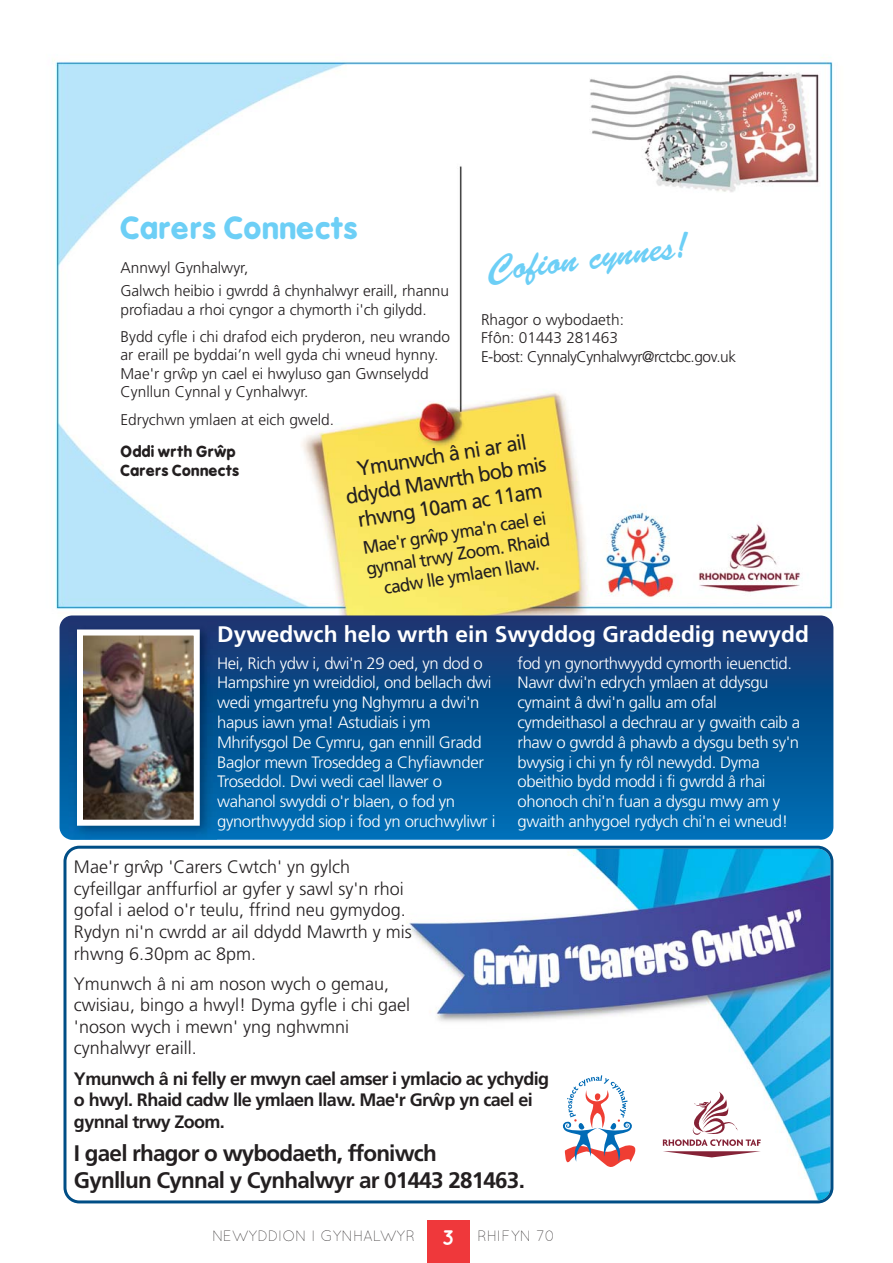
<style>
.page{position:relative;width:893px;height:1263px;background:#fff}
.page>*{position:absolute;margin:0;border:0;box-sizing:border-box;transform-origin:0 0}
.t1{font:36.15px "Brush Script Std";color:#6dcff6}
.t2{font:700 31.05px "Vagabond";color:#6dcff6}
.t3{font:700 22.5px/27px "Frutiger";letter-spacing:-.035em;color:#231f20}
.t4{font:700 22.5px "Frutiger";color:#fff}
.t5{font:21px/25.2px "Frutiger";color:#231f20;text-align:center;scale:.95 1}
.t6{font:700 21px "Quicksand";color:#fff}
.t7{font:300 18px/21.6px "Frutiger";color:#231f20}
.t8{font:700 18px/21.6px "Frutiger";letter-spacing:-.035em;color:#231f20}
.t9{font:18px/21.6px "Frutiger";color:#231f20;text-align:center;scale:.95 1}
.t10{font:300 16.5px/19.8px "Frutiger";letter-spacing:-.025em;color:#fff}
.t11{font:300 15.45px/18.6px "Frutiger";color:#231f20}
.t12{font:300 15.45px/18.6px "Frutiger";letter-spacing:-.03em;color:#231f20}
.t13{font:700 15.45px/18.6px "Vagabond";color:#231f20}
.t14{font:300 15px "Quicksand";letter-spacing:-.01em;color:#231f20}
.s1{font-family:"VAG Rounded BT";font-weight:400}
.s2{font-family:"Lucida Grande"}
</style>
<div class="page">
<div style="left:427px;top:1221px;width:42px;height:42px;background:#ef383b"></div>
<svg style="left:63px;top:846px;width:770px;height:357px"></svg>
<svg style="left:663px;top:1091px;width:98px;height:66px"></svg>
<svg style="left:563px;top:1075px;width:72px;height:92px"></svg>
<img style="left:53px;top:57px;width:781px;height:655px">
<svg style="left:60px;top:615px;width:773px;height:225px;background:#085292"></svg>
<img style="left:69px;top:621px;width:148px;height:219px">
<img style="left:84px;top:636px;width:109px;height:183px">
<div style="left:77px;top:629px;width:123px;height:197px;border:6px solid #fff"></div>
<h2 class="t2" style="left:121px;top:213px;width:239px">Carers Connects</h2>
<p class="t11" style="left:121px;top:257px;width:330px;line-height:22.8px">Annwyl Gynhalwyr,<br>Galwch heibio i gwrdd â chynhalwyr eraill, rhannu</p>
<p class="t11" style="left:121px;top:297px;width:331px;line-height:27.2px">profiadau a rhoi cyngor a chymorth i'ch gilydd.<br>Bydd cyfle i chi drafod eich pryderon, neu wrando</p>
<p class="t11" style="left:121px;top:347px;width:319px">ar eraill pe byddai’n well gyda chi wneud hynny.<br>Mae'r grwˆ p yn cael ei hwyluso gan Gwnselydd<br>Cynllun Cynnal y Cynhalwyr.</p>
<p class="t11" style="left:121px;top:411px;width:215px">Edrychwn ymlaen at eich gweld.</p>
<h1 class="t1" style="left:485px;top:248px;width:204px;rotate:-7deg">Cofion cynnes!</h1>
<p class="t12" style="left:481px;top:311px;width:257px">Rhagor o wybodaeth:<br>Ffôn: 01443 281463<br>E-bost: CynnalyCynhalwyr@rctcbc.gov.uk</p>
<p class="t13" style="left:121px;top:443px;width:120px">Oddi wrth Grw<span class="s1">ˆ</span>p<br>Carers Connects</p>
<p class="t5" style="left:340px;top:460px;width:215px;rotate:-9deg">Ymunwch â ni ar ail ddydd Mawrth bob mis rhwng 10am ac 11am</p>
<p class="t9" style="left:361px;top:538px;width:197px;rotate:-9deg">Mae'r gr<span class="s2">ŵ</span>p yma'n cael ei gynnal trwy Zoom. Rhaid cadw lle ymlaen llaw.</p>
<h3 class="t4" style="left:217px;top:625px;width:593px">Dywedwch helo wrth ein Swyddog Graddedig newydd</h3>
<p class="t10" style="left:217px;top:654px;width:280px">Hei, Rich ydw i, dwi'n 29 oed, yn dod o Hampshire yn wreiddiol, ond bellach dwi wedi ymgartrefu yng Nghymru a dwi'n hapus iawn yma! Astudiais i ym Mhrifysgol De Cymru, gan ennill Gradd Baglor mewn Troseddeg a Chyfiawnder Troseddol. Dwi wedi cael llawer o wahanol swyddi o'r blaen, o fod yn gynorthwyydd siop i fod yn oruchwyliwr i</p>
<p class="t10" style="left:518px;top:654px;width:284px">fod yn gynorthwyydd cymorth ieuenctid.<br>Nawr dwi'n edrych ymlaen at ddysgu cymaint â dwi'n gallu am ofal cymdeithasol a dechrau ar y gwaith caib a rhaw o gwrdd â phawb a dysgu beth sy'n bwysig i chi yn fy rôl newydd. Dyma obeithio bydd modd i fi gwrdd â rhai ohonoch chi'n fuan a dysgu mwy am y gwaith anhygoel rydych chi'n ei wneud!</p>
<p class="t7" style="left:74px;top:857px;width:339px">Mae'r grwˆ p 'Carers Cwtch' yn gylch cyfeillgar anffurfiol ar gyfer y sawl sy'n rhoi gofal i aelod o'r teulu, ffrind neu gymydog.<br>Rydyn ni'n cwrdd ar ail ddydd Mawrth y mis rhwng 6.30pm ac 8pm.</p>
<p class="t7" style="left:74px;top:974px;width:338px">Ymunwch â ni am noson wych o gemau, cwisiau, bingo a hwyl! Dyma gyfle i chi gael 'noson wych i mewn' yng nghwmni cynhalwyr eraill.</p>
<p class="t8" style="left:74px;top:1069px;width:477px">Ymunwch â ni felly er mwyn cael amser i ymlacio ac ychydig o hwyl. Rhaid cadw lle ymlaen llaw. Mae'r Grwˆ p yn cael ei gynnal trwy Zoom.</p>
<h3 class="t3" style="left:74px;top:1142px;width:452px">I gael rhagor o wybodaeth, ffoniwch<br>Gynllun Cynnal y Cynhalwyr ar 01443 281463.</h3>
<p class="t6" style="left:442px;top:1230px;width:14px">3</p>
<p class="t14" style="left:212px;top:1231px;width:205px">NEWYDDION I GYNHALWYR</p>
<p class="t14" style="left:477px;top:1231px;width:80px">RHIFYN 70</p>
</div>
